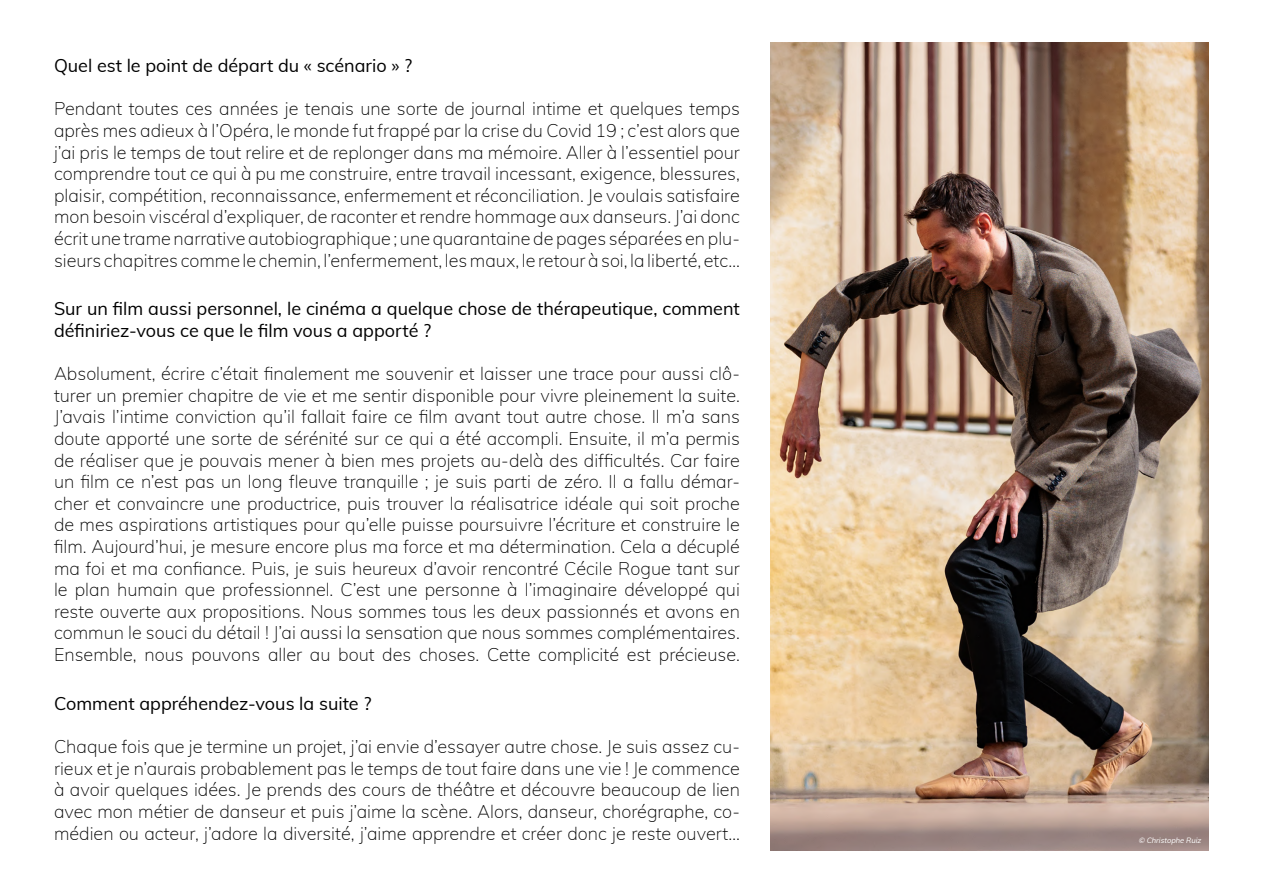
<style>
.page{position:relative;width:1263px;height:893px;background:#fff}
.page>*{position:absolute;margin:0;border:0;box-sizing:border-box;transform-origin:0 0}
.t1{font:200 18px/21.6px "Muli";color:#000;text-align:justify}
.t2{font:18px/21.6px "Muli";color:#000}
.t3{font:italic 7.5px "Muli";color:#fff}
</style>
<div class="page">
<img style="left:771px;top:42px;width:438px;height:809px">
<p class="t2" style="left:54px;top:54px;width:360px">Quel est le point de départ du « scénario » ?</p>
<p class="t1" style="left:54px;top:97px;width:687px">Pendant toutes ces années je tenais une sorte de journal intime et quelques temps après mes adieux à l’Opéra, le monde fut frappé par la crise du Covid 19 ; c’est alors que j’ai pris le temps de tout relire et de replonger dans ma mémoire. Aller à l’essentiel pour comprendre tout ce qui à pu me construire, entre travail incessant, exigence, blessures, plaisir, compétition, reconnaissance, enfermement et réconciliation. Je voulais satisfaire mon besoin viscéral d’expliquer, de raconter et rendre hommage aux danseurs. J’ai donc écrit une trame narrative autobiographique ; une quarantaine de pages séparées en plu&shy;sieurs chapitres comme le chemin, l’enfermement, les maux, le retour à soi, la liberté, etc…</p>
<p class="t2" style="left:54px;top:297px;width:687px">Sur un film aussi personnel, le cinéma a quelque chose de thérapeutique, comment définiriez-vous ce que le film vous a apporté ?</p>
<p class="t1" style="left:54px;top:362px;width:687px">Absolument, écrire c’était finalement me souvenir et laisser une trace pour aussi clô&shy;turer un premier chapitre de vie et me sentir disponible pour vivre pleinement la suite.<br>J’avais l’intime conviction qu’il fallait faire ce film avant tout autre chose. Il m’a sans doute apporté une sorte de sérénité sur ce qui a été accompli. Ensuite, il m’a permis de réaliser que je pouvais mener à bien mes projets au-delà des difficultés. Car faire un film ce n’est pas un long fleuve tranquille ; je suis parti de zéro. Il a fallu démar&shy;cher et convaincre une productrice, puis trouver la réalisatrice idéale qui soit proche de mes aspirations artistiques pour qu’elle puisse poursuivre l’écriture et construire le film. Aujourd’hui, je mesure encore plus ma force et ma détermination. Cela a décuplé ma foi et ma confiance. Puis, je suis heureux d’avoir rencontré Cécile Rogue tant sur le plan humain que professionnel. C’est une personne à l’imaginaire développé qui reste ouverte aux propositions. Nous sommes tous les deux passionnés et avons en commun le souci du détail ! J’ai aussi la sensation que nous sommes complémentaires.<br>Ensemble, nous pouvons aller au bout des choses. Cette complicité est précieuse.</p>
<p class="t2" style="left:54px;top:692px;width:319px">Comment appréhendez-vous la suite ?</p>
<p class="t1" style="left:54px;top:735px;width:687px">Chaque fois que je termine un projet, j’ai envie d’essayer autre chose. Je suis assez cu&shy;rieux et je n’aurais probablement pas le temps de tout faire dans une vie ! Je commence à avoir quelques idées. Je prends des cours de théâtre et découvre beaucoup de lien avec mon métier de danseur et puis j’aime la scène. Alors, danseur, chorégraphe, co&shy;médien ou acteur, j’adore la diversité, j’aime apprendre et créer donc je reste ouvert…</p>
<p class="t3" style="left:1138px;top:835px;width:66px">© Christophe Ruiz</p>
</div>
